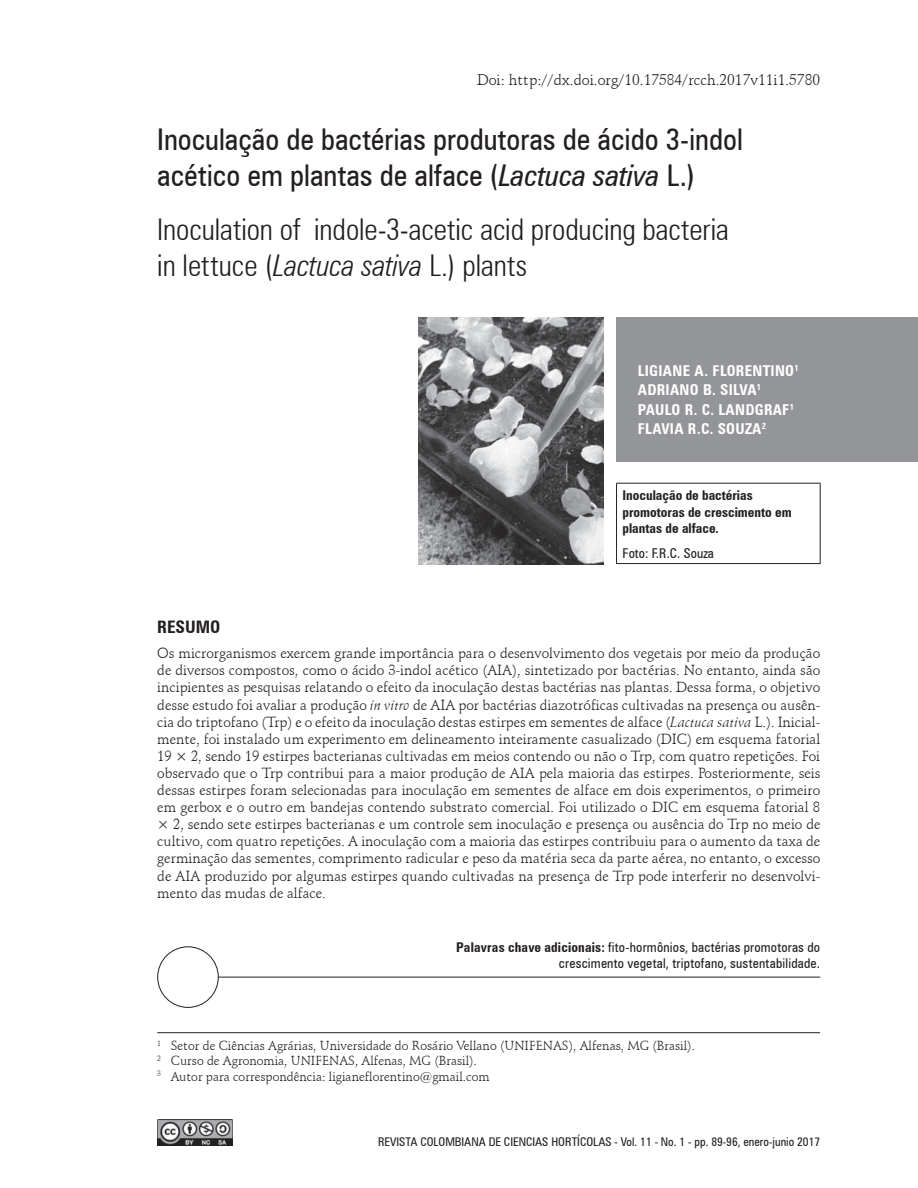
<style>
.page{position:relative;width:918px;height:1188px;background:#fff}
.page>*{position:absolute;margin:0;border:0;box-sizing:border-box;transform-origin:0 0}
.t1{font:condensed 30px/36px "Zurich BT";color:#231f20}
.t2{font:300 condensed 30px/36px "Zurich BT";color:#231f20}
.t3{font:700 condensed 17.25px "Zurich BT";color:#231f20}
.t4{font:700 condensed 15px/19.5px "Zurich BT";letter-spacing:.02em;color:#fff}
.t5{font:15px "Schneidler BT";color:#231f20}
.t6{font:14.25px/17.1px "Schneidler BT";color:#231f20;text-align:justify}
.t7{font:condensed 13.5px/16.2px "Zurich BT";letter-spacing:.015em;color:#231f20;text-align:right}
.t8{font:700 condensed 13.5px/16.2px "Zurich BT";color:#231f20}
.t9{font:12.75px/15.3px "Schneidler BT";color:#231f20}
.t10{font:condensed 12px "Zurich BT";color:#231f20}
.s1{font-style:italic}
.s2{font-weight:700}
</style>
<div class="page">
<div style="left:617px;top:317px;width:301px;height:145px;background:#939598"></div>
<hr style="left:616px;top:483px;width:205px;height:1px;background:#231f20">
<hr style="left:616px;top:484px;width:1px;height:79px;background:#231f20">
<hr style="left:820px;top:484px;width:1px;height:79px;background:#231f20">
<hr style="left:616px;top:563px;width:205px;height:1px;background:#231f20">
<hr style="left:157px;top:1032px;width:663px;height:1px;background:#231f20">
<img style="left:419px;top:317px;width:185px;height:247px">
<div style="left:157px;top:946px;width:62px;height:62px;border:1px solid #231f20;border-radius:50%"></div>
<hr style="left:218px;top:977px;width:602px;height:1px;background:#231f20">
<img style="left:157px;top:1119px;width:76px;height:26px">
<p class="t5" style="left:477px;top:70px;width:345px">Doi: http://dx.doi.org/10.17584/rcch.2017v11i1.5780</p>
<h1 class="t1" style="left:157px;top:121px;width:587px">Inoculação de bactérias produtoras de ácido 3-indol acético em plantas de alface (<span class="s1">Lactuca sativa</span> L.)</h1>
<h1 class="t2" style="left:157px;top:211px;width:573px">Inoculation of indole-3-acetic acid producing bacteria in lettuce (<span class="s1">Lactuca sativa</span> L.) plants</h1>
<p class="t4" style="left:638px;top:361px;width:163px">LIGIANE A. FLORENTINO<sup>1<br></sup>ADRIANO B. SILVA<sup>1<br></sup>PAULO R. C. LANDGRAF<sup>1<br></sup>FLAVIA R.C. SOUZA<sup>2</sup></p>
<p class="t8" style="left:623px;top:487px;width:171px">Inoculação de bactérias promotoras de crescimento em plantas de alface.</p>
<p class="t7" style="left:623px;top:545px;width:93px">Foto: F.R.C. Souza</p>
<p class="t3" style="left:157px;top:616px;width:65px">RESUMO</p>
<p class="t6" style="left:157px;top:645px;width:665px">Os microrganismos exercem grande importância para o desenvolvimento dos vegetais por meio da produção de diversos compostos, como o ácido 3-indol acético (AIA), sintetizado por bactérias. No entanto, ainda são incipientes as pesquisas relatando o efeito da inoculação destas bactérias nas plantas. Dessa forma, o objetivo desse estudo foi avaliar a produção <span class="s1">in vitro</span> de AIA por bactérias diazotróficas cultivadas na presença ou ausên&shy;cia do triptofano (Trp) e o efeito da inoculação destas estirpes em sementes de alface (<span class="s1">Lactuca sativa</span> L.). Inicial&shy;mente, foi instalado um experimento em delineamento inteiramente casualizado (DIC) em esquema fatorial 19 × 2, sendo 19 estirpes bacterianas cultivadas em meios contendo ou não o Trp, com quatro repetições. Foi observado que o Trp contribui para a maior produção de AIA pela maioria das estirpes. Posteriormente, seis dessas estirpes foram selecionadas para inoculação em sementes de alface em dois experimentos, o primeiro em gerbox e o outro em bandejas contendo substrato comercial. Foi utilizado o DIC em esquema fatorial 8 × 2, sendo sete estirpes bacterianas e um controle sem inoculação e presença ou ausência do Trp no meio de cultivo, com quatro repetições. A inoculação com a maioria das estirpes contribuiu para o aumento da taxa de germinação das sementes, comprimento radicular e peso da matéria seca da parte aérea, no entanto, o excesso de AIA produzido por algumas estirpes quando cultivadas na presença de Trp pode interferir no desenvolvi&shy;mento das mudas de alface.</p>
<p class="t7" style="left:456px;top:939px;width:365px"><span class="s2">Palavras chave adicionais:</span> fito-hormônios, bactérias promotoras do crescimento vegetal, triptofano, sustentabilidade.</p>
<p class="t9" style="left:157px;top:1038px;width:539px"><sup>1</sup> Setor de Ciências Agrárias, Universidade do Rosário Vellano (UNIFENAS), Alfenas, MG (Brasil).<br><sup>2</sup> Curso de Agronomia, UNIFENAS, Alfenas, MG (Brasil).<br><sup>3</sup> Autor para correspondência: ligianeflorentino@gmail.com</p>
<p class="t10" style="left:378px;top:1135px;width:444px">REVISTA COLOMBIANA DE CIENCIAS HORTÍCOLAS - Vol. 11 - No. 1 - pp. 89-96, enero-junio 2017</p>
</div>
